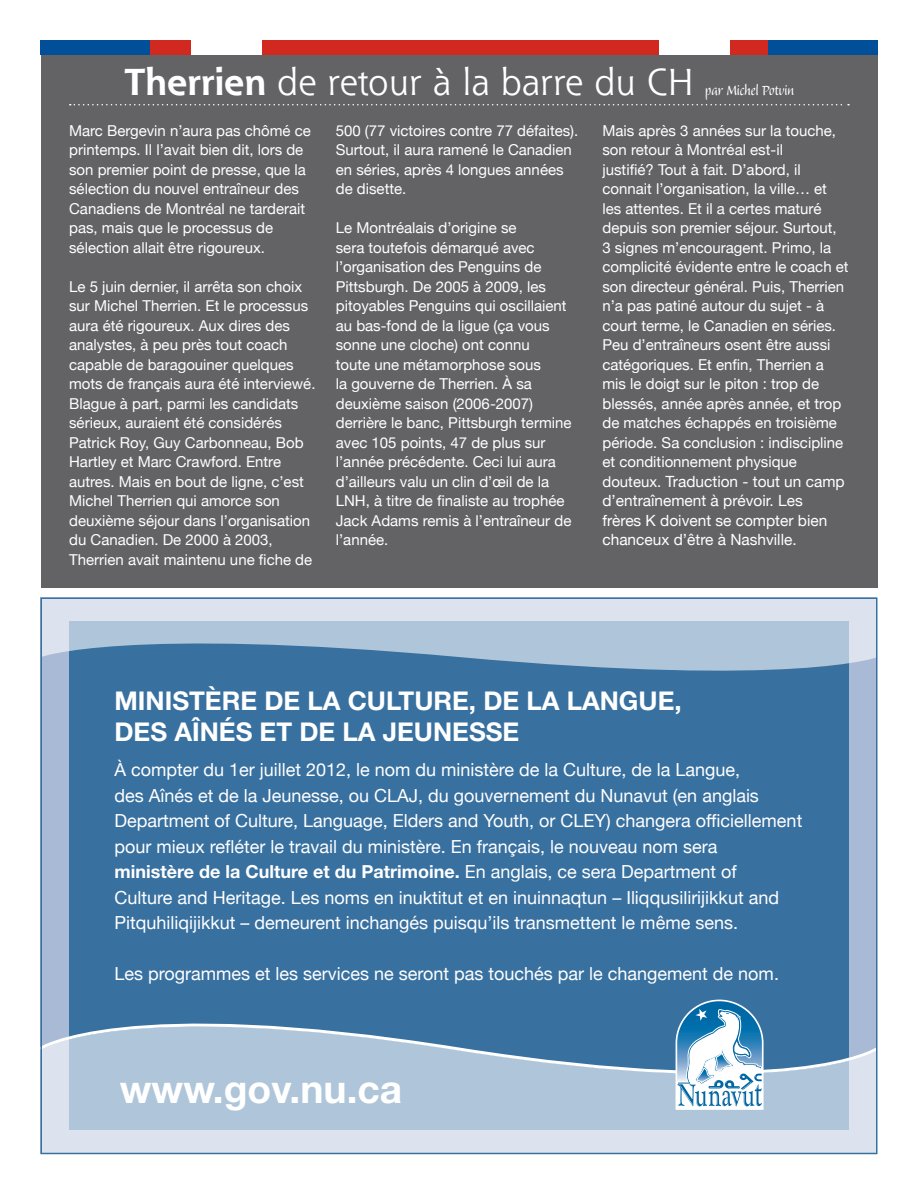
<style>
.page{position:relative;width:918px;height:1188px;background:#fff}
.page>*{position:absolute;margin:0;border:0;box-sizing:border-box;transform-origin:0 0}
.t1{font:700 39px "Helvetica Neue";color:#fff}
.Texte{font:36.75px "Shannon";color:#fff}
.t2{font:700 25.8px/31px "Helvetica Neue";color:#fff}
.t3{font:18px/25.5px "Helvetica Neue";color:#fff}
.t4{font:15.45px/19.5px "Helvetica Neue";color:#fff}
.t5{font:15px/19.5px "Helvetica Neue";color:#fff}
.s1{font-weight:700}
.s2{font-family:"Balzano Std";font-size:18px}
.s3{font-size:15px}
</style>
<div class="page">
<svg style="left:40px;top:597px;width:838px;height:557px;background:#9fb4d0"></svg>
<div style="left:69px;top:621px;width:780px;height:508px;background:#3870a0"></div>
<div style="left:41px;top:56px;width:837px;height:532px;background:#636366"></div>
<div style="left:41px;top:40px;width:109px;height:16px;background:#014e99"></div>
<div style="left:768px;top:40px;width:110px;height:16px;background:#014e99"></div>
<div style="left:150px;top:40px;width:618px;height:16px;background:#d12820"></div>
<div style="left:192px;top:40px;width:70px;height:16px;background:#fff"></div>
<div style="left:659px;top:40px;width:71px;height:16px;background:#fff"></div>
<svg style="left:70px;top:104px;width:779px;height:1px"></svg>
<svg style="left:43px;top:1106px;width:832px;height:45px;background:#c5d4e3"></svg>
<svg style="left:43px;top:600px;width:832px;height:71px;fill:#afc5d9"></svg>
<svg style="left:43px;top:1023px;width:832px;height:83px"></svg>
<svg style="left:675px;top:999px;width:89px;height:110px;background:#93bcd6"></svg>
<p class="Texte" style="left:124px;top:59px;width:671px"><span class="s1">Therrien</span> de retour à la barre du CH <span class="s2">par Michel Potvin</span></p>
<p class="t5" style="left:69px;top:120px;width:243px">Marc Bergevin n’aura pas chômé ce printemps. Il l’avait bien dit, lors de son premier point de presse, que la sélection du nouvel entraîneur des Canadiens de Montréal ne tarderait pas, mais que le processus de sélection allait être rigoureux.</p>
<p class="t5" style="left:69px;top:276px;width:248px">Le 5 juin dernier, il arrêta son choix sur Michel Therrien. Et le processus aura été rigoureux. Aux dires des analystes, à peu près tout coach capable de baragouiner quelques mots de français aura été interviewé.<br>Blague à part, parmi les candidats sérieux, auraient été considérés Patrick Roy, Guy Carbonneau, Bob Hartley et Marc Crawford. Entre autres. Mais en bout de ligne, c’est Michel Therrien qui amorce son deuxième séjour dans l’organisation du Canadien. De 2000 à 2003, Therrien avait maintenu une fiche de</p>
<p class="t5" style="left:336px;top:120px;width:244px">500 (77 victoires contre 77 défaites).<br>Surtout, il aura ramené le Canadien en séries, après 4 longues années de disette.</p>
<p class="t5" style="left:336px;top:217px;width:237px">Le Montréalais d’origine se<br>sera toutefois démarqué avec l’organisation des Penguins de<br>Pittsburgh. De 2005 à 2009, les pitoyables Penguins qui oscillaient au bas-fond de la ligue (ça vous sonne une cloche) ont connu<br>toute une métamorphose sous<br>la gouverne de Therrien. À sa deuxième saison (2006-2007) derrière le banc, Pittsburgh termine avec 105 points, 47 de plus sur l’année précédente. Ceci lui aura d’ailleurs valu un clin d’œil de la<br>LNH, à titre de finaliste au trophée<br>Jack Adams remis à l’entraîneur de l’année.</p>
<p class="t5" style="left:602px;top:120px;width:248px">Mais après 3 années sur la touche, son retour à Montréal est-il<br>justifié? Tout à fait. D’abord, il connait l’organisation, la ville… et les attentes. Et il a certes maturé depuis son premier séjour. Surtout, 3 signes m’encouragent. Primo, la complicité évidente entre le coach et son directeur général. Puis, Therrien n’a pas patiné autour du sujet - à court terme, le Canadien en séries.<br>Peu d’entraîneurs osent être aussi catégoriques. Et enfin, Therrien a mis le doigt sur le piton : trop de blessés, année après année, et trop de matches échappés en troisième période. Sa conclusion : indiscipline et conditionnement physique</p>
<p class="t4" style="left:602px;top:470px;width:244px"><span class="s3">douteux.</span> Traduction - tout un camp d’entraînement à prévoir. Les frères K doivent se compter bien chanceux d’être à Nashville.</p>
<p class="t2" style="left:114px;top:685px;width:569px">MINISTÈRE DE LA CULTURE, DE LA LANGUE,<br>DES AÎNÉS ET DE LA JEUNESSE</p>
<p class="t3" style="left:114px;top:756px;width:689px">À compter du 1er juillet 2012, le nom du ministère de la Culture, de la Langue,<br>des Aînés et de la Jeunesse, ou CLAJ, du gouvernement du Nunavut (en anglais Department of Culture, Language, Elders and Youth, or CLEY) changera officiellement pour mieux refléter le travail du ministère. En français, le nouveau nom sera<br><span class="s1">ministère de la Culture et du Patrimoine.</span> En anglais, ce sera Department of<br>Culture and Heritage. Les noms en inuktitut et en inuinnaqtun – Iliqqusilirijikkut and Pitquhiliqijikkut – demeurent inchangés puisqu’ils transmettent le même sens.</p>
<p class="t3" style="left:114px;top:960px;width:666px">Les programmes et les services ne seront pas touchés par le changement de nom.</p>
<p class="t1" style="left:120px;top:1065px;width:284px">www.gov.nu.ca</p>
</div>
